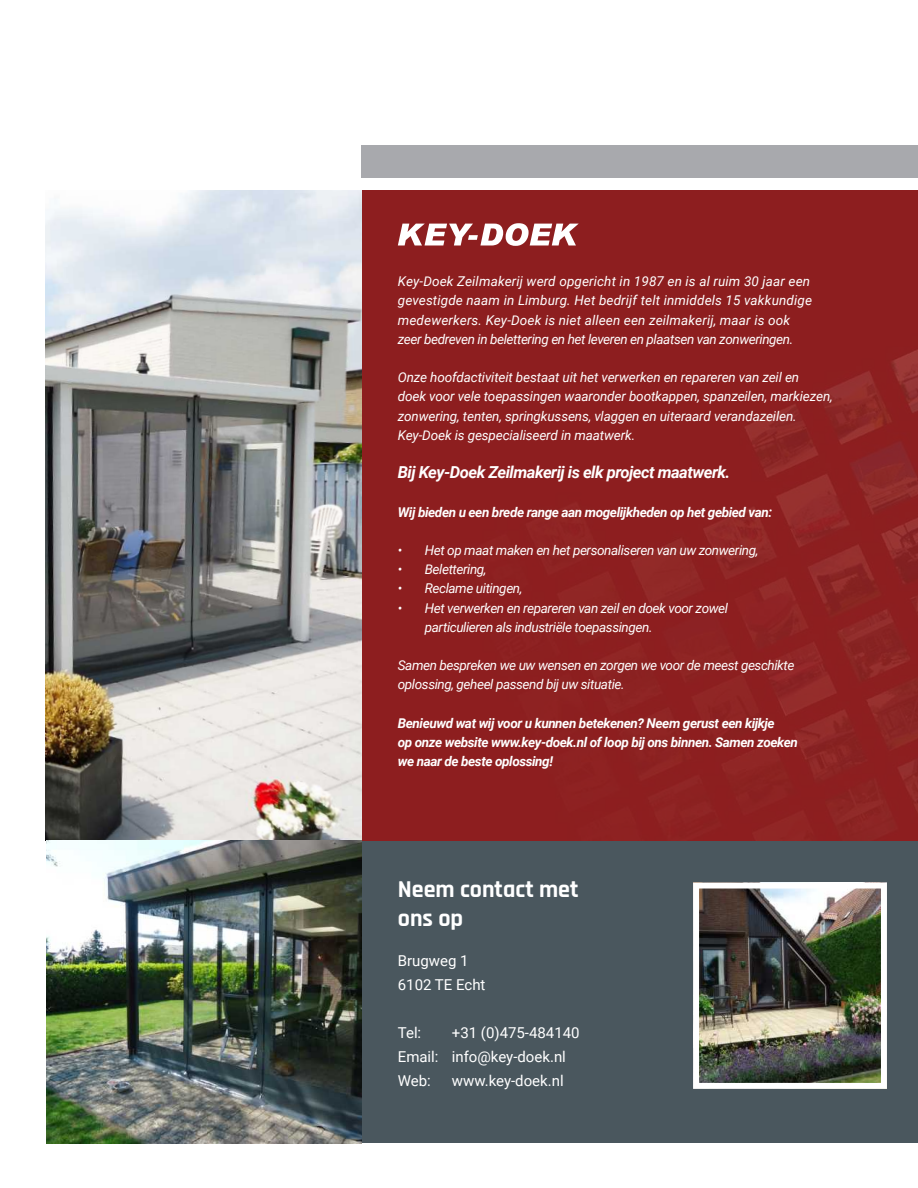
<style>
.page{position:relative;width:918px;height:1188px;background:#fff}
.page>*{position:absolute;margin:0;border:0;box-sizing:border-box;transform-origin:0 0}
.t1{font:700 24px/28.8px "Rajdhani";color:#fff}
.t2{font:italic 700 16.5px "Roboto";letter-spacing:-.03em;color:#fff}
.t3{font:15px/24px "Roboto";color:#fff}
.t4{font:italic 13.5px/19.2px "Roboto";letter-spacing:-.03em;color:#fff}
.t5{font:italic 13.5px/19.2px "Roboto";letter-spacing:.01em;color:#fff}
.t6{font:italic 13.5px/19.2px "Roboto";letter-spacing:-.01em;color:#fff}
.t7{font:italic 700 13.5px/19.2px "Roboto";letter-spacing:-.03em;color:#fff}
</style>
<div class="page">
<div style="left:361px;top:841px;width:557px;height:302px;background:#4a575e"></div>
<img style="left:46px;top:190px;width:315px;height:651px">
<div style="left:361px;top:190px;width:557px;height:651px;background:#902223"></div>
<img style="left:47px;top:841px;width:314px;height:302px">
<img style="left:700px;top:890px;width:180px;height:192px">
<div style="left:693px;top:883px;width:194px;height:206px;border:6px solid #fff"></div>
<svg style="left:398px;top:223px;width:181px;height:23px"></svg>
<div style="left:361px;top:145px;width:557px;height:33px;background:#a8a9ad"></div>
<p class="t5" style="left:398px;top:271px;width:416px">Key-Doek Zeilmakerij werd opgericht in 1987 en is al ruim 30 jaar een gevestigde naam in Limburg. Het bedrijf telt inmiddels 15 vakkundige medewerkers. Key-Doek is niet alleen een zeilmakerij, maar is ook zeer bedreven in belettering en het leveren en plaatsen van zonweringen.</p>
<p class="t6" style="left:398px;top:367px;width:436px">Onze hoofdactiviteit bestaat uit het verwerken en repareren van zeil en<br>doek voor vele toepassingen waaronder bootkappen, spanzeilen, markiezen, zonwering, tenten, springkussens, vlaggen en uiteraard verandazeilen.<br>Key-Doek is gespecialiseerd in maatwerk.</p>
<p class="t2" style="left:398px;top:461px;width:334px">Bij Key-Doek Zeilmakerij is elk project maatwerk.</p>
<p class="t7" style="left:398px;top:502px;width:376px">Wij bieden u een brede range aan mogelijkheden op het gebied van:</p>
<p class="t4" style="left:398px;top:540px;width:362px">• Het op maat maken en het personaliseren van uw zonwering,</p>
<p class="t4" style="left:398px;top:559px;width:90px">• Belettering,</p>
<p class="t4" style="left:398px;top:579px;width:126px">• Reclame uitingen,</p>
<p class="t4" style="left:425px;top:598px;width:305px;text-indent:-27px">• Het verwerken en repareren van zeil en doek voor zowel particulieren als industriële toepassingen.</p>
<p class="t4" style="left:398px;top:655px;width:398px">Samen bespreken we uw wensen en zorgen we voor de meest geschikte oplossing, geheel passend bij uw situatie.</p>
<p class="t7" style="left:398px;top:713px;width:402px">Benieuwd wat wij voor u kunnen betekenen? Neem gerust een kijkje<br>op onze website www.key-doek.nl of loop bij ons binnen. Samen zoeken we naar de beste oplossing!</p>
<h1 class="t1" style="left:398px;top:876px;width:182px">Neem contact met ons op</h1>
<p class="t3" style="left:398px;top:948px;width:89px">Brugweg 1<br>6102 TE Echt</p>
<p class="t3" style="left:398px;top:1020px;width:25px">Tel:</p>
<p class="t3" style="left:398px;top:1020px;width:183px;text-indent:54px">+31 (0)475-484140<br>Email: info@key-doek.nl<br>Web:</p>
<p class="t3" style="left:452px;top:1068px;width:113px">www.key-doek.nl</p>
</div>
